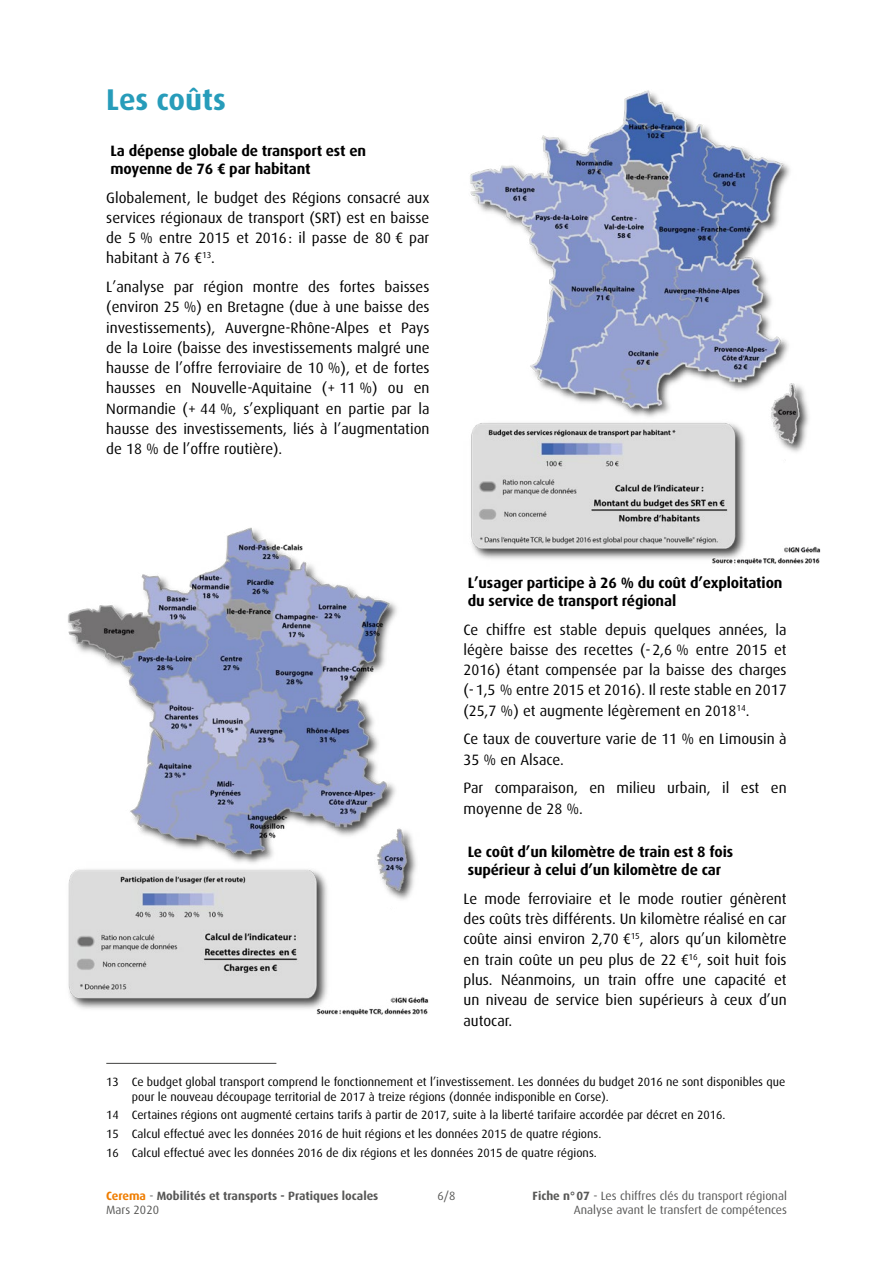
<style>
.page{position:relative;width:893px;height:1263px;background:#fff}
.page>*{position:absolute;margin:0;border:0;box-sizing:border-box;transform-origin:0 0}
.Titre_1{font:700 30px "Dax OT";color:#279cba}
.corps_de_texte{font:15px/20.2px "Dax OT";color:#000;text-align:justify}
.Titre_3{font:700 15px/18px "Dax OT";letter-spacing:-.01em;color:#000}
.note_bas_de_page{font:12px/14.4px "Dax OT";color:#000}
.t1{font:12px/14.4px "Dax OT";color:#575756;text-align:right}
.t2{font:700 12px/14.4px "Dax OT";color:#575756}
.s1{color:#ef7d00}
.s2{font-weight:400}
.s3{font-weight:700}
</style>
<div class="page">
<hr style="left:106px;top:1063px;width:170px;height:1px;background:#575756">
<img style="left:470px;top:90px;width:351px;height:475px">
<img style="left:68px;top:527px;width:361px;height:489px">
<p class="Titre_1" style="left:106px;top:82px;width:121px">Les coûts</p>
<p class="Titre_3" style="left:111px;top:142px;width:257px">La dépense globale de transport est en moyenne de 76 € par habitant</p>
<p class="corps_de_texte" style="left:106px;top:187px;width:325px">Globalement, le budget des Régions consacré aux services régionaux de transport (SRT) est en baisse de 5 % entre 2015 et 2016: il passe de 80 € par habitant à 76 €<sup>13</sup>.</p>
<p class="corps_de_texte" style="left:106px;top:277px;width:325px">L’analyse par région montre des fortes baisses (environ 25 %) en Bretagne (due à une baisse des investissements), Auvergne-Rhône-Alpes et Pays de la Loire (baisse des investissements malgré une hausse de l’offre ferroviaire de 10 %), et de fortes hausses en Nouvelle-Aquitaine (+ 11 %) ou en Normandie (+ 44 %, s’expliquant en partie par la hausse des investissements, liés à l’augmentation de 18 % de l’offre routière).</p>
<p class="Titre_3" style="left:468px;top:574px;width:316px">L’usager participe à 26 % du coût d’exploitation du service de transport régional</p>
<p class="corps_de_texte" style="left:463px;top:619px;width:325px">Ce chiffre est stable depuis quelques années, la légère baisse des recettes (-2,6 % entre 2015 et 2016) étant compensée par la baisse des charges (-1,5 % entre 2015 et 2016). Il reste stable en 2017 (25,7 %) et augmente légèrement en 2018<sup>14</sup>.</p>
<p class="corps_de_texte" style="left:463px;top:729px;width:325px">Ce taux de couverture varie de 11 % en Limousin à<br>35 % en Alsace.</p>
<p class="corps_de_texte" style="left:463px;top:778px;width:325px">Par comparaison, en milieu urbain, il est en moyenne de 28 %.</p>
<p class="Titre_3" style="left:468px;top:843px;width:267px">Le coût d’un kilomètre de train est 8 fois supérieur à celui d’un kilomètre de car</p>
<p class="corps_de_texte" style="left:463px;top:889px;width:325px">Le mode ferroviaire et le mode routier génèrent des coûts très différents. Un kilomètre réalisé en car coûte ainsi environ 2,70 €<sup>15</sup>, alors qu’un kilomètre en train coûte un peu plus de 22 €<sup>16</sup>, soit huit fois plus. Néanmoins, un train offre une capacité et un niveau de service bien supérieurs à ceux d’un autocar.</p>
<p class="note_bas_de_page" style="left:132px;top:1075px;width:655px;text-indent:-26px">13 Ce budget global transport comprend le fonctionnement et l’investissement. Les données du budget 2016 ne sont disponibles que pour le nouveau découpage territorial de 2017 à treize régions (donnée indisponible en Corse).</p>
<p class="note_bas_de_page" style="left:106px;top:1108px;width:621px">14 Certaines régions ont augmenté certains tarifs à partir de 2017, suite à la liberté tarifaire accordée par décret en 2016.</p>
<p class="note_bas_de_page" style="left:106px;top:1127px;width:497px">15 Calcul effectué avec les données 2016 de huit régions et les données 2015 de quatre régions.</p>
<p class="note_bas_de_page" style="left:106px;top:1145px;width:492px">16 Calcul effectué avec les données 2016 de dix régions et les données 2015 de quatre régions.</p>
<p class="t1" style="left:437px;top:1189px;width:19px">6/8</p>
<p class="t2" style="left:106px;top:1188px;width:274px"><span class="s1">Cerema</span> <span class="s2">-</span> Mobilités et transports - Pratiques locales<br><span class="s2">Mars 2020</span></p>
<p class="t1" style="left:533px;top:1189px;width:256px"><span class="s3">Fiche n°07</span> - Les chiffres clés du transport régional<br>Analyse avant le transfert de compétences</p>
</div>
